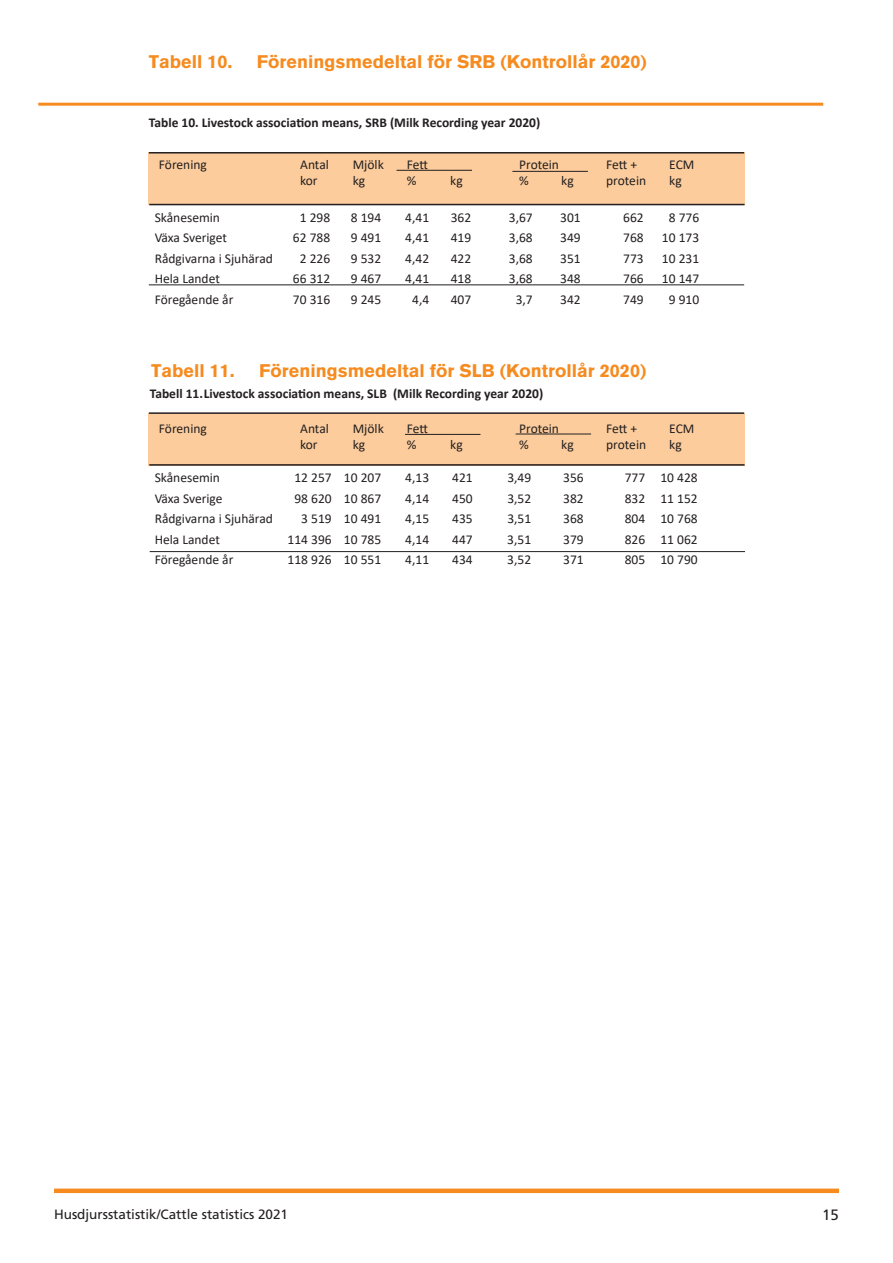
<style>
.page{position:relative;width:893px;height:1263px;background:#fff}
.page>*{position:absolute;margin:0;border:0;box-sizing:border-box;transform-origin:0 0}
.t1{font:900 18px "Akzidenz Grotesk";color:#f68b1f}
.t2{font:15px "Frutiger";color:#231f20}
.t3{font:13.5px "Calibri";color:#231f20}
.t4{font:700 13.5px "Calibri";color:#231f20}
.t5{font:13.5px "Frutiger";color:#231f20}
</style>
<div class="page">
<div style="left:54px;top:1188px;width:785px;height:5px;background:#f68b1f"></div>
<hr style="left:38px;top:103px;width:785px;height:3px;background:#f68b1f">
<div style="left:149px;top:413px;width:596px;height:53px;background:#fccc9c"></div>
<hr style="left:149px;top:412px;width:595px;height:2px;background:#231f20">
<hr style="left:149px;top:464px;width:596px;height:2px;background:#231f20">
<div style="left:149px;top:153px;width:596px;height:52px;background:#fccc9c"></div>
<hr style="left:149px;top:152px;width:595px;height:2px;background:#231f20">
<hr style="left:149px;top:204px;width:596px;height:1px;background:#231f20">
<hr style="left:396px;top:170px;width:76px;height:1px;background:#231f20">
<hr style="left:512px;top:171px;width:76px;height:1px;background:#231f20">
<hr style="left:149px;top:285px;width:595px;height:1px;background:#231f20">
<hr style="left:405px;top:434px;width:75px;height:1px;background:#231f20">
<hr style="left:516px;top:434px;width:75px;height:1px;background:#231f20">
<hr style="left:150px;top:551px;width:595px;height:1px;background:#231f20">
<p class="t1" style="left:149px;top:51px;width:85px">Tabell 10.</p>
<p class="t1" style="left:257px;top:51px;width:392px">Föreningsmedeltal för SRB (Kontrollår 2020)</p>
<p class="t4" style="left:149px;top:113px;width:393px">Table 10. Livestock association means, SRB (Milk Recording year 2020)</p>
<p class="t3" style="left:159px;top:155px;width:50px">Förening</p>
<p class="t3" style="left:300px;top:155px;width:30px">Antal</p>
<p class="t3" style="left:353px;top:155px;width:33px">Mjölk</p>
<p class="t3" style="left:407px;top:155px;width:23px">Fett</p>
<p class="t3" style="left:519px;top:155px;width:41px">Protein</p>
<p class="t3" style="left:606px;top:155px;width:32px">Fett +</p>
<p class="t3" style="left:669px;top:155px;width:27px">ECM</p>
<p class="t3" style="left:300px;top:171px;width:19px">kor</p>
<p class="t3" style="left:353px;top:171px;width:14px">kg</p>
<p class="t3" style="left:407px;top:171px;width:11px">%</p>
<p class="t3" style="left:450px;top:171px;width:14px">kg</p>
<p class="t3" style="left:519px;top:171px;width:11px">%</p>
<p class="t3" style="left:561px;top:171px;width:14px">kg</p>
<p class="t3" style="left:606px;top:171px;width:41px">protein</p>
<p class="t3" style="left:669px;top:171px;width:14px">kg</p>
<p class="t3" style="left:155px;top:208px;width:67px">Skånesemin</p>
<p class="t3" style="left:300px;top:208px;width:32px">1 298</p>
<p class="t3" style="left:351px;top:208px;width:32px">8 194</p>
<p class="t3" style="left:405px;top:208px;width:25px">4,41</p>
<p class="t3" style="left:451px;top:208px;width:22px">362</p>
<p class="t3" style="left:509px;top:208px;width:25px">3,67</p>
<p class="t3" style="left:560px;top:208px;width:22px">301</p>
<p class="t3" style="left:623px;top:208px;width:22px">662</p>
<p class="t3" style="left:669px;top:208px;width:32px">8 776</p>
<p class="t3" style="left:155px;top:228px;width:74px">Växa Sveriget</p>
<p class="t3" style="left:293px;top:228px;width:39px">62 788</p>
<p class="t3" style="left:351px;top:228px;width:32px">9 491</p>
<p class="t3" style="left:405px;top:228px;width:25px">4,41</p>
<p class="t3" style="left:451px;top:228px;width:22px">419</p>
<p class="t3" style="left:509px;top:228px;width:25px">3,68</p>
<p class="t3" style="left:560px;top:228px;width:22px">349</p>
<p class="t3" style="left:623px;top:228px;width:22px">768</p>
<p class="t3" style="left:662px;top:228px;width:39px">10 173</p>
<p class="t3" style="left:155px;top:249px;width:120px">Rådgivarna i Sjuhärad</p>
<p class="t3" style="left:300px;top:249px;width:32px">2 226</p>
<p class="t3" style="left:351px;top:249px;width:32px">9 532</p>
<p class="t3" style="left:405px;top:249px;width:25px">4,42</p>
<p class="t3" style="left:451px;top:249px;width:22px">422</p>
<p class="t3" style="left:509px;top:249px;width:25px">3,68</p>
<p class="t3" style="left:560px;top:249px;width:22px">351</p>
<p class="t3" style="left:623px;top:249px;width:22px">773</p>
<p class="t3" style="left:662px;top:249px;width:39px">10 231</p>
<p class="t3" style="left:155px;top:269px;width:67px">Hela Landet</p>
<p class="t3" style="left:293px;top:269px;width:39px">66 312</p>
<p class="t3" style="left:351px;top:269px;width:32px">9 467</p>
<p class="t3" style="left:405px;top:269px;width:25px">4,41</p>
<p class="t3" style="left:451px;top:269px;width:22px">418</p>
<p class="t3" style="left:509px;top:269px;width:25px">3,68</p>
<p class="t3" style="left:560px;top:269px;width:22px">348</p>
<p class="t3" style="left:623px;top:269px;width:22px">766</p>
<p class="t3" style="left:662px;top:269px;width:39px">10 147</p>
<p class="t3" style="left:155px;top:290px;width:80px">Föregående år</p>
<p class="t3" style="left:293px;top:290px;width:39px">70 316</p>
<p class="t3" style="left:351px;top:290px;width:32px">9 245</p>
<p class="t3" style="left:412px;top:290px;width:19px">4,4</p>
<p class="t3" style="left:451px;top:290px;width:22px">407</p>
<p class="t3" style="left:516px;top:290px;width:19px">3,7</p>
<p class="t3" style="left:560px;top:290px;width:22px">342</p>
<p class="t3" style="left:623px;top:290px;width:22px">749</p>
<p class="t3" style="left:669px;top:290px;width:32px">9 910</p>
<p class="t1" style="left:151px;top:360px;width:85px">Tabell 11.</p>
<p class="t1" style="left:259px;top:360px;width:389px">Föreningsmedeltal för SLB (Kontrollår 2020)</p>
<p class="t4" style="left:150px;top:384px;width:395px">Tabell 11.Livestock association means, SLB (Milk Recording year 2020)</p>
<p class="t3" style="left:159px;top:419px;width:50px">Förening</p>
<p class="t3" style="left:300px;top:419px;width:30px">Antal</p>
<p class="t3" style="left:353px;top:419px;width:33px">Mjölk</p>
<p class="t3" style="left:407px;top:419px;width:23px">Fett</p>
<p class="t3" style="left:519px;top:419px;width:41px">Protein</p>
<p class="t3" style="left:606px;top:419px;width:32px">Fett +</p>
<p class="t3" style="left:669px;top:419px;width:27px">ECM</p>
<p class="t3" style="left:300px;top:435px;width:19px">kor</p>
<p class="t3" style="left:353px;top:435px;width:14px">kg</p>
<p class="t3" style="left:407px;top:435px;width:11px">%</p>
<p class="t3" style="left:450px;top:435px;width:14px">kg</p>
<p class="t3" style="left:519px;top:435px;width:11px">%</p>
<p class="t3" style="left:561px;top:435px;width:14px">kg</p>
<p class="t3" style="left:606px;top:435px;width:41px">protein</p>
<p class="t3" style="left:669px;top:435px;width:14px">kg</p>
<p class="t3" style="left:155px;top:468px;width:67px">Skånesemin</p>
<p class="t3" style="left:294px;top:468px;width:88px">12 257 10 207</p>
<p class="t3" style="left:405px;top:468px;width:25px">4,13</p>
<p class="t3" style="left:452px;top:468px;width:22px">421</p>
<p class="t3" style="left:507px;top:468px;width:25px">3,49</p>
<p class="t3" style="left:563px;top:468px;width:22px">356</p>
<p class="t3" style="left:625px;top:468px;width:75px">777 10 428</p>
<p class="t3" style="left:155px;top:489px;width:69px">Växa Sverige</p>
<p class="t3" style="left:294px;top:489px;width:88px">98 620 10 867</p>
<p class="t3" style="left:405px;top:489px;width:25px">4,14</p>
<p class="t3" style="left:452px;top:489px;width:22px">450</p>
<p class="t3" style="left:507px;top:489px;width:25px">3,52</p>
<p class="t3" style="left:563px;top:489px;width:22px">382</p>
<p class="t3" style="left:625px;top:489px;width:75px">832 11 152</p>
<p class="t3" style="left:155px;top:509px;width:120px">Rådgivarna i Sjuhärad</p>
<p class="t3" style="left:301px;top:509px;width:81px">3 519 10 491</p>
<p class="t3" style="left:405px;top:509px;width:25px">4,15</p>
<p class="t3" style="left:452px;top:509px;width:22px">435</p>
<p class="t3" style="left:507px;top:509px;width:25px">3,51</p>
<p class="t3" style="left:563px;top:509px;width:22px">368</p>
<p class="t3" style="left:625px;top:509px;width:75px">804 10 768</p>
<p class="t3" style="left:155px;top:530px;width:67px">Hela Landet</p>
<p class="t3" style="left:288px;top:530px;width:95px">114 396 10 785</p>
<p class="t3" style="left:405px;top:530px;width:25px">4,14</p>
<p class="t3" style="left:452px;top:530px;width:22px">447</p>
<p class="t3" style="left:507px;top:530px;width:25px">3,51</p>
<p class="t3" style="left:563px;top:530px;width:22px">379</p>
<p class="t3" style="left:625px;top:530px;width:75px">826 11 062</p>
<p class="t3" style="left:155px;top:550px;width:80px">Föregående år</p>
<p class="t3" style="left:288px;top:550px;width:95px">118 926 10 551</p>
<p class="t3" style="left:405px;top:550px;width:25px">4,11</p>
<p class="t3" style="left:452px;top:550px;width:22px">434</p>
<p class="t3" style="left:507px;top:550px;width:25px">3,52</p>
<p class="t3" style="left:563px;top:550px;width:22px">371</p>
<p class="t3" style="left:625px;top:550px;width:75px">805 10 790</p>
<p class="t5" style="left:54px;top:1206px;width:236px">Husdjursstatistik/Cattle statistics 2021</p>
<p class="t2" style="left:822px;top:1206px;width:18px">15</p>
</div>
